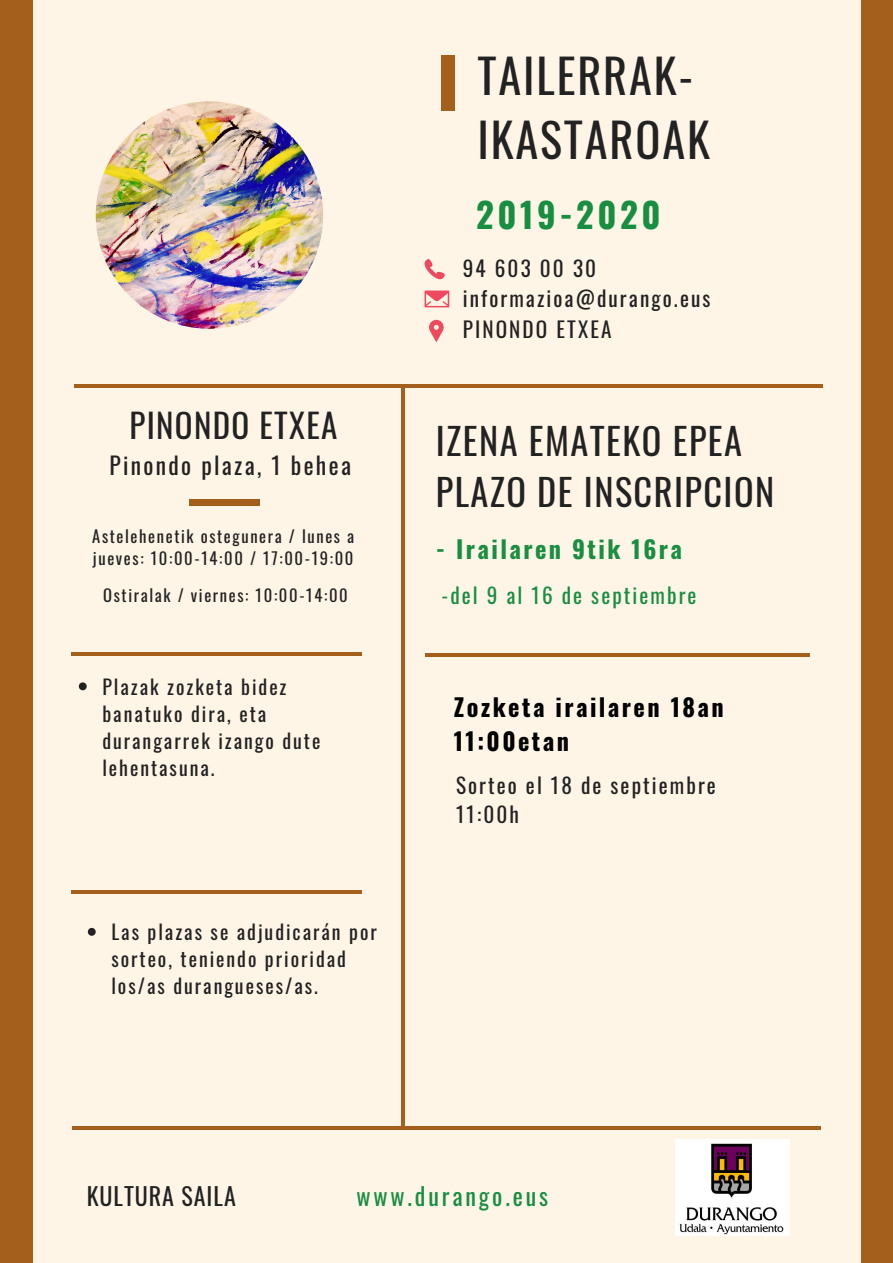
<style>
.page{position:relative;width:893px;height:1263px;background:#fff5e7}
.page>*{position:absolute;margin:0;border:0;box-sizing:border-box;transform-origin:0 0}
.t1{font:46.35px/64.2px "Oswald";letter-spacing:.04em;color:#222}
.t2{font:36.3px/50.7px "Oswald";letter-spacing:.04em;color:#222}
.t3{font:700 34.8px "Oswald";letter-spacing:.1em;color:#188e41}
.t4{font:33px "Oswald";letter-spacing:.04em;color:#222}
.t5{font:700 24.3px/33.8px "Oswald";letter-spacing:.1em;color:#000}
.t6{font:700 24.3px "Oswald";letter-spacing:.1em;color:#188e41}
.t7{font:24px "Oswald";letter-spacing:.12em;color:#188e41}
.t8{font:24px "Oswald";letter-spacing:.04em;color:#222}
.t9{font:23.55px "Oswald";letter-spacing:.1em;color:#222}
.t10{font:21.15px/30.5px "Oswald";letter-spacing:.1em;color:#222}
.t11{font:21.15px "Oswald";letter-spacing:.1em;color:#188e41}
.t12{font:19.8px/27px "Oswald";letter-spacing:.1em;color:#222}
.t13{font:16.5px/22.5px "Oswald";letter-spacing:.1em;color:#222}
</style>
<div class="page">
<img style="left:96px;top:101px;width:227px;height:228px;border-radius:50%">
<div style="left:189px;top:499px;width:71px;height:7px;background:#a45f1c"></div>
<svg style="left:79px;top:682px;width:8px;height:8px"></svg>
<hr style="left:75px;top:384px;width:748px;height:3px;background:#a45f1c">
<hr style="left:401px;top:386px;width:4px;height:740px;background:#a45f1c">
<hr style="left:72px;top:1126px;width:749px;height:3px;background:#a45f1c">
<hr style="left:72px;top:652px;width:290px;height:3px;background:#a45f1c">
<hr style="left:72px;top:891px;width:290px;height:3px;background:#a45f1c">
<hr style="left:425px;top:653px;width:384px;height:3px;background:#a45f1c">
<div style="left:0;top:0;width:33px;height:1263px;background:#a45f1c"></div>
<div style="left:861px;top:0;width:32px;height:1263px;background:#a45f1c"></div>
<div style="left:441px;top:55px;width:14px;height:55px;background:#a45f1c"></div>
<svg style="left:424px;top:290px;width:25px;height:17px"></svg>
<svg style="left:424px;top:259px;width:21px;height:20px"></svg>
<svg style="left:429px;top:320px;width:15px;height:22px"></svg>
<img style="left:676px;top:1139px;width:113px;height:96px">
<svg style="left:88px;top:928px;width:8px;height:8px"></svg>
<h1 class="t1" style="left:477px;top:42px;width:234px">TAILERRAK-<br>IKASTAROAK</h1>
<h3 class="t4" style="left:129px;top:400px;width:209px">PINONDO ETXEA</h3>
<p class="t9" style="left:110px;top:447px;width:243px">Pinondo plaza, 1 behea</p>
<p class="t13" style="left:92px;top:524px;width:264px">Astelehenetik ostegunera / lunes a jueves: 10:00-14:00 / 17:00-19:00</p>
<p class="t13" style="left:103px;top:584px;width:246px">Ostiralak / viernes: 10:00-14:00</p>
<p class="t12" style="left:102px;top:672px;width:220px">Plazak zozketa bidez banatuko dira, eta durangarrek izango dute lehentasuna.</p>
<p class="t12" style="left:111px;top:918px;width:267px">Las plazas se adjudicarán por sorteo, teniendo prioridad los/as durangueses/as.</p>
<h3 class="t3" style="left:476px;top:187px;width:186px">2019-2020</h3>
<p class="t10" style="left:463px;top:252px;width:249px">94 603 00 30 informazioa@durango.eus<br>PINONDO ETXEA</p>
<h2 class="t2" style="left:436px;top:414px;width:340px">IZENA EMATEKO EPEA<br>PLAZO DE INSCRIPCION</h2>
<p class="t6" style="left:436px;top:529px;width:248px">- Irailaren 9tik 16ra</p>
<p class="t11" style="left:441px;top:578px;width:257px">-del 9 al 16 de septiembre</p>
<p class="t5" style="left:454px;top:689px;width:272px">Zozketa irailaren 18an<br>11:00etan</p>
<p class="t10" style="left:456px;top:770px;width:261px;line-height:29.2px">Sorteo el 18 de septiembre<br>11:00h</p>
<p class="t8" style="left:87px;top:1177px;width:151px">KULTURA SAILA</p>
<p class="t7" style="left:357px;top:1177px;width:193px">www.durango.eus</p>
</div>
